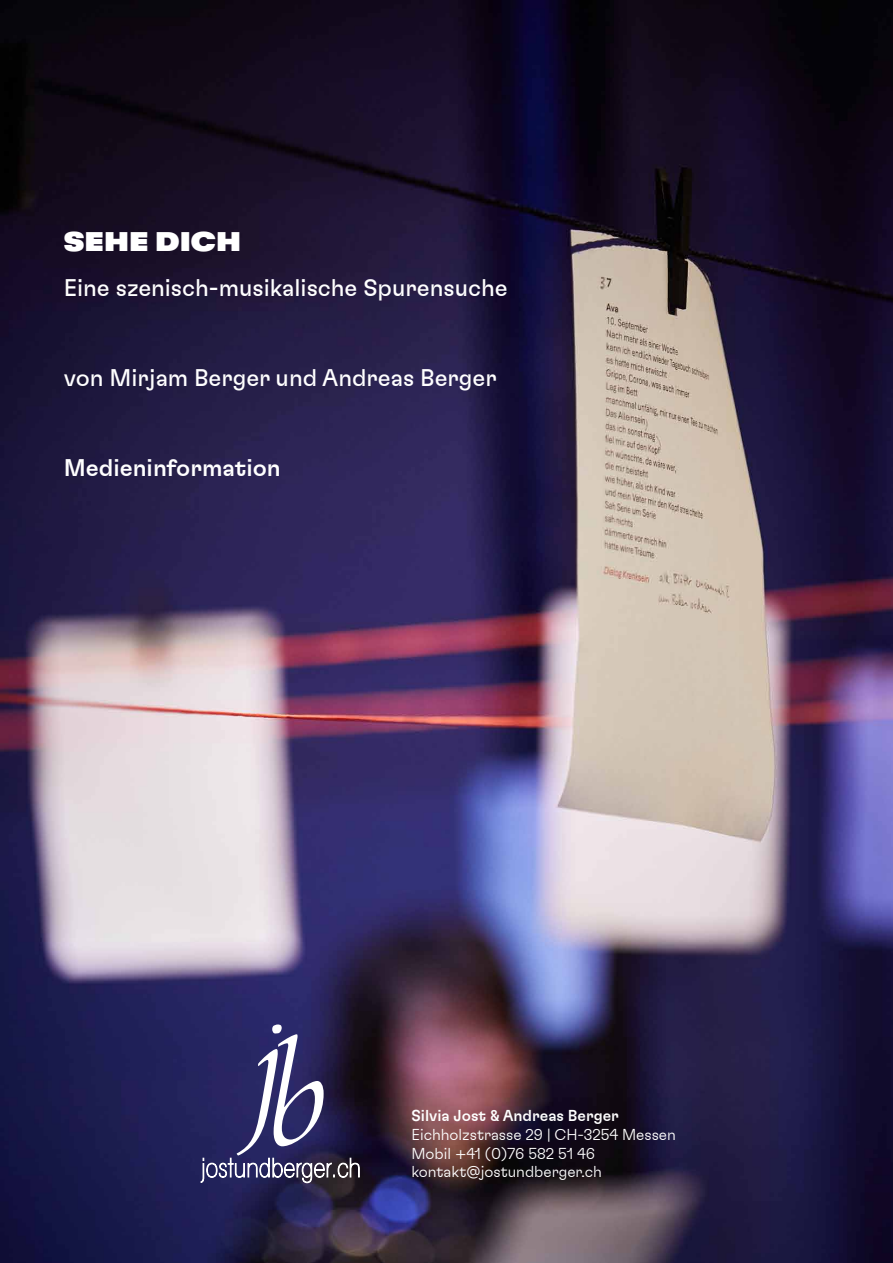
<style>
.page{position:relative;width:893px;height:1263px;background:#fff}
.page>*{position:absolute;margin:0;border:0;box-sizing:border-box;transform-origin:0 0}
.t1{font:27px "GT Flexa Trial Ext Bl";color:#fff}
.t2{font:24px "GT Flexa";color:#fff}
.t3{font:500 24px "GT Flexa";color:#fff}
.t4{font:300 15.75px/18.9px "GT Flexa";color:#fff}
.t5{font:500 15.75px "GT Flexa";color:#fff}
</style>
<div class="page">
<img style="left:0;top:0;width:893px;height:1263px">
<svg style="left:201px;top:1024px;width:159px;height:159px;background:#413e6a"></svg>
<h1 class="t1" style="left:64px;top:232px;width:179px">SEHE DICH</h1>
<h2 class="t2" style="left:64px;top:275px;width:445px">Eine szenisch-musikalische Spurensuche</h2>
<h2 class="t2" style="left:64px;top:365px;width:434px">von Mirjam Berger und Andreas Berger</h2>
<h2 class="t3" style="left:64px;top:455px;width:218px">Medieninformation</h2>
<p class="t5" style="left:411px;top:1107px;width:209px">Silvia Jost &amp; Andreas Berger</p>
<p class="t4" style="left:411px;top:1125px;width:266px">Eichholzstrasse 29 | CH-3254 Messen<br>Mobil +41 (0)76 582 51 46 kontakt@jostundberger.ch</p>
</div>
